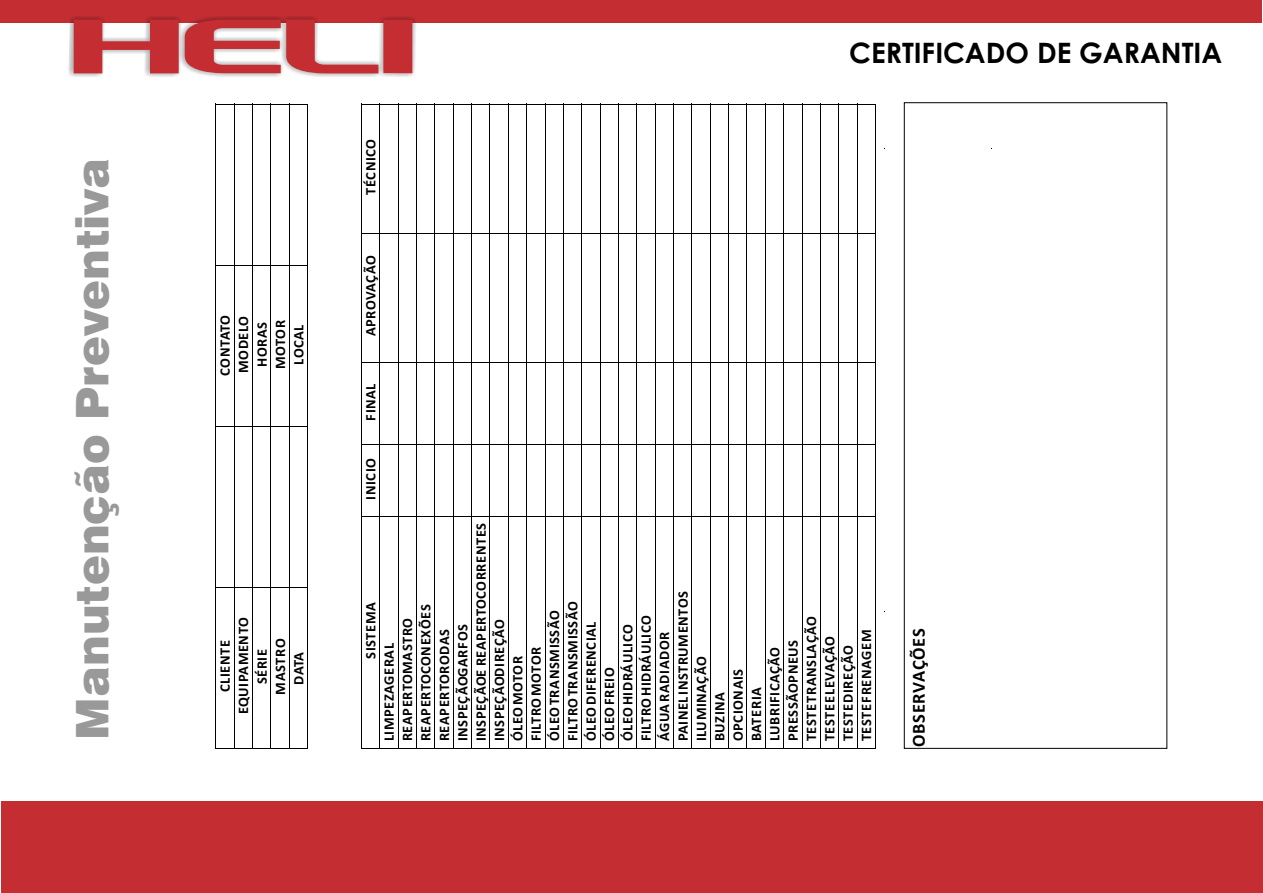
<style>
.page{position:relative;width:1263px;height:893px;background:#fff}
.page>*{position:absolute;margin:0;border:0;box-sizing:border-box;transform-origin:0 0}
.t1{font:900 45px "Swiss 721 BT";color:#999}
.t2{font:700 28.2px "Century Gothic";color:#000}
.t3{font:700 18.45px "Calibri";letter-spacing:.035em;color:#000}
.t4{font:700 14.4px/18.3px "Calibri";letter-spacing:.04em;color:#000}
</style>
<div class="page">
<div style="left:0;top:0;width:1261px;height:22px;background:#c42e33"></div>
<div style="left:2px;top:801px;width:1261px;height:92px;background:#c42e33"></div>
<svg style="left:68px;top:16px;width:348px;height:61px"></svg>
<hr style="left:215px;top:104px;width:1px;height:645px;background:#000">
<hr style="left:234px;top:104px;width:1px;height:645px;background:#000">
<hr style="left:252px;top:104px;width:1px;height:645px;background:#000">
<hr style="left:271px;top:104px;width:1px;height:645px;background:#000">
<hr style="left:289px;top:104px;width:1px;height:645px;background:#000">
<svg style="left:216px;top:748px;width:91px;height:1px"></svg>
<hr style="left:307px;top:588px;width:1px;height:161px;background:#000">
<svg style="left:216px;top:587px;width:92px;height:1px"></svg>
<hr style="left:307px;top:427px;width:1px;height:160px;background:#000">
<svg style="left:216px;top:426px;width:92px;height:1px"></svg>
<hr style="left:307px;top:266px;width:1px;height:160px;background:#000">
<svg style="left:216px;top:265px;width:92px;height:1px"></svg>
<hr style="left:307px;top:104px;width:1px;height:161px;background:#000">
<svg style="left:216px;top:104px;width:91px;height:1px"></svg>
<hr style="left:361px;top:104px;width:1px;height:645px;background:#000">
<hr style="left:379px;top:104px;width:1px;height:645px;background:#000">
<hr style="left:398px;top:104px;width:1px;height:645px;background:#000">
<hr style="left:416px;top:104px;width:1px;height:645px;background:#000">
<hr style="left:434px;top:104px;width:1px;height:645px;background:#000">
<hr style="left:453px;top:104px;width:1px;height:645px;background:#000">
<hr style="left:471px;top:104px;width:1px;height:645px;background:#000">
<hr style="left:490px;top:104px;width:1px;height:645px;background:#000">
<hr style="left:508px;top:104px;width:1px;height:645px;background:#000">
<hr style="left:526px;top:104px;width:1px;height:645px;background:#000">
<hr style="left:545px;top:104px;width:1px;height:645px;background:#000">
<hr style="left:563px;top:104px;width:1px;height:645px;background:#000">
<hr style="left:581px;top:104px;width:1px;height:645px;background:#000">
<hr style="left:600px;top:104px;width:1px;height:645px;background:#000">
<hr style="left:618px;top:104px;width:1px;height:645px;background:#000">
<hr style="left:636px;top:104px;width:1px;height:645px;background:#000">
<hr style="left:655px;top:104px;width:1px;height:645px;background:#000">
<hr style="left:673px;top:104px;width:1px;height:645px;background:#000">
<hr style="left:692px;top:104px;width:1px;height:645px;background:#000">
<hr style="left:710px;top:104px;width:1px;height:645px;background:#000">
<hr style="left:728px;top:104px;width:1px;height:645px;background:#000">
<hr style="left:747px;top:104px;width:1px;height:645px;background:#000">
<hr style="left:765px;top:104px;width:1px;height:645px;background:#000">
<hr style="left:783px;top:104px;width:1px;height:645px;background:#000">
<hr style="left:802px;top:104px;width:1px;height:645px;background:#000">
<hr style="left:820px;top:104px;width:1px;height:645px;background:#000">
<hr style="left:838px;top:104px;width:1px;height:645px;background:#000">
<hr style="left:857px;top:104px;width:1px;height:645px;background:#000">
<svg style="left:362px;top:748px;width:513px;height:1px"></svg>
<hr style="left:875px;top:516px;width:1px;height:233px;background:#000">
<svg style="left:362px;top:516px;width:513px;height:1px"></svg>
<hr style="left:875px;top:445px;width:1px;height:71px;background:#000">
<hr style="left:875px;top:362px;width:1px;height:83px;background:#000">
<svg style="left:362px;top:362px;width:513px;height:1px"></svg>
<hr style="left:875px;top:233px;width:1px;height:129px;background:#000">
<svg style="left:362px;top:233px;width:513px;height:1px"></svg>
<hr style="left:875px;top:104px;width:1px;height:129px;background:#000">
<svg style="left:362px;top:104px;width:513px;height:1px"></svg>
<div style="left:904px;top:102px;width:263px;height:647px;border:1px solid #000"></div>
<h1 class="t1" style="left:74px;top:740px;width:584px;rotate:-90deg">Manutenção Preventiva</h1>
<p class="t4" style="left:217px;top:376px;width:62px;rotate:-90deg">CONTATO</p>
<p class="t4" style="left:236px;top:373px;width:59px;rotate:-90deg">MODELO</p>
<p class="t4" style="left:254px;top:367px;width:46px;rotate:-90deg">HORAS</p>
<p class="t4" style="left:272px;top:369px;width:51px;rotate:-90deg">MOTOR</p>
<p class="t4" style="left:291px;top:365px;width:42px;rotate:-90deg">LOCAL</p>
<p class="t4" style="left:217px;top:692px;width:53px;rotate:-90deg">CLIENTE</p>
<p class="t4" style="left:236px;top:714px;width:99px;rotate:-90deg">EQUIPAMENTO</p>
<p class="t4" style="left:254px;top:684px;width:37px;rotate:-90deg">SÉRIE</p>
<p class="t4" style="left:272px;top:695px;width:57px;rotate:-90deg">MASTRO</p>
<p class="t4" style="left:291px;top:685px;width:34px;rotate:-90deg">DATA</p>
<p class="t4" style="left:363px;top:195px;width:57px;rotate:-90deg">TÉCNICO</p>
<p class="t4" style="left:363px;top:336px;width:82px;rotate:-90deg">APROVAÇÃO</p>
<p class="t4" style="left:363px;top:421px;width:39px;rotate:-90deg">FINAL</p>
<p class="t4" style="left:363px;top:499px;width:43px;rotate:-90deg">INICIO</p>
<h2 class="t2" style="left:849px;top:42px;width:375px">CERTIFICADO DE GARANTIA</h2>
<p class="t4" style="left:363px;top:659px;width:58px;rotate:-90deg">SISTEMA</p>
<p class="t4" style="left:381px;top:741px;width:220px;rotate:-90deg">LIMPEZAGERAL<br>REAPERTOMASTRO<br>REAPERTOCONEXÕES<br>REAPERTORODAS<br>INSPEÇÃOGARFOS<br>INSPEÇÃOE REAPERTOCORRENTES<br>INSPEÇÃODIREÇÃO<br>ÓLEOMOTOR<br>FILTROMOTOR<br>ÓLEOTRANSMISSÃO<br>FILTROTRANSMISSÃO<br>ÓLEODIFERENCIAL<br>ÓLEOFREIO<br>ÓLEOHIDRÁULICO<br>FILTROHIDRÁULICO<br>ÁGUARADIADOR<br>PAINELINSTRUMENTOS<br>ILUMINAÇÃO<br>BUZINA<br>OPCIONAIS<br>BATERIA<br>LUBRIFICAÇÃO<br>PRESSÃOPNEUS<br>TESTETRANSLAÇÃO<br>TESTEELEVAÇÃO<br>TESTEDIREÇÃO<br>TESTEFRENAGEM</p>
<p class="t3" style="left:911px;top:747px;width:120px;rotate:-90deg">OBSERVAÇÕES</p>
</div>
